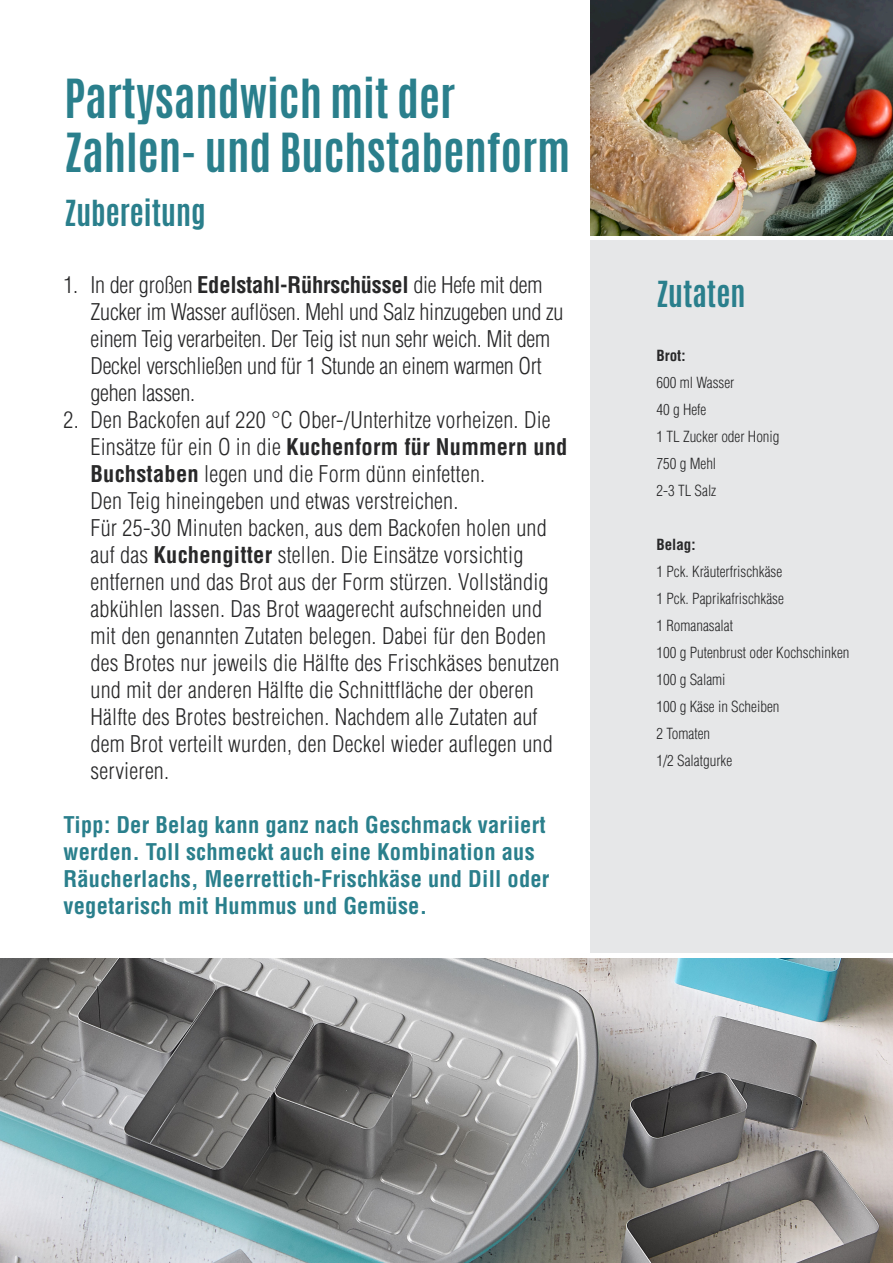
<style>
.page{position:relative;width:893px;height:1263px;background:#fff}
.page>*{position:absolute;margin:0;border:0;box-sizing:border-box;transform-origin:0 0}
.t1{font:700 45px "Antonio";color:#2a7f8c}
.t2{font:700 30px "Antonio";color:#2a7f8c}
.t3{font:300 condensed 22.5px/27px "Helvetica";letter-spacing:.01em;color:#282829}
.t4{font:300 condensed 22.5px/27px "Helvetica";letter-spacing:-.01em;color:#282829}
.t5{font:700 condensed 22.5px/27px "Helvetica";letter-spacing:.01em;color:#2a7f8c}
.t6{font:300 condensed 15px "Helvetica";color:#282829}
.t7{font:700 condensed 15px "Helvetica";color:#282829}
.s1{font-weight:700}
</style>
<div class="page">
<div style="left:591px;top:240px;width:302px;height:712px;background:#e6e7e8"></div>
<img style="left:0;top:959px;width:893px;height:304px">
<img style="left:591px;top:0;width:302px;height:236px">
<p class="t1" style="left:64px;top:64px;width:392px">Partysandwich mit der</p>
<p class="t1" style="left:64px;top:118px;width:507px">Zahlen- und Buchstabenform</p>
<p class="t2" style="left:64px;top:190px;width:143px">Zubereitung</p>
<p class="t4" style="left:91px;top:271px;width:474px;text-indent:-27px">1. In der großen <span class="s1">Edelstahl-Rührschüssel</span> die Hefe mit dem Zucker im Wasser auflösen. Mehl und Salz hinzugeben und zu einem Teig verarbeiten. Der Teig ist nun sehr weich. Mit dem Deckel verschließen und für 1 Stunde an einem warmen Ort gehen lassen.</p>
<p class="t3" style="left:91px;top:406px;width:478px;text-indent:-27px">2. Den Backofen auf 220 °C Ober-/Unterhitze vorheizen. Die<br>Einsätze für ein O in die <span class="s1">Kuchenform für Nummern und<br>Buchstaben</span> legen und die Form dünn einfetten.</p>
<p class="t3" style="left:91px;top:487px;width:369px">Den Teig hineingeben und etwas verstreichen.</p>
<p class="t3" style="left:91px;top:514px;width:470px">Für 25-30 Minuten backen, aus dem Backofen holen und auf das <span class="s1">Kuchengitter</span> stellen. Die Einsätze vorsichtig entfernen und das Brot aus der Form stürzen. Vollständig abkühlen lassen. Das Brot waagerecht aufschneiden und mit den genannten Zutaten belegen. Dabei für den Boden des Brotes nur jeweils die Hälfte des Frischkäses benutzen und mit der anderen Hälfte die Schnittfläche der oberen Hälfte des Brotes bestreichen. Nachdem alle Zutaten auf dem Brot verteilt wurden, den Deckel wieder auflegen und servieren.</p>
<p class="t5" style="left:64px;top:811px;width:487px">Tipp: Der Belag kann ganz nach Geschmack variiert werden. Toll schmeckt auch eine Kombination aus Räucherlachs, Meerrettich-Frischkäse und Dill oder vegetarisch mit Hummus und Gemüse.</p>
<p class="t2" style="left:656px;top:271px;width:91px">Zutaten</p>
<p class="t7" style="left:656px;top:346px;width:31px">Brot:</p>
<p class="t6" style="left:656px;top:373px;width:80px">600 ml Wasser</p>
<p class="t6" style="left:656px;top:400px;width:51px">40 g Hefe</p>
<p class="t6" style="left:656px;top:427px;width:125px">1 TL Zucker oder Honig</p>
<p class="t6" style="left:656px;top:454px;width:61px">750 g Mehl</p>
<p class="t6" style="left:656px;top:481px;width:61px">2-3 TL Salz</p>
<p class="t7" style="left:656px;top:535px;width:41px">Belag:</p>
<p class="t6" style="left:656px;top:562px;width:127px">1 Pck. Kräuterfrischkäse</p>
<p class="t6" style="left:656px;top:589px;width:129px">1 Pck. Paprikafrischkäse</p>
<p class="t6" style="left:656px;top:616px;width:78px">1 Romanasalat</p>
<p class="t6" style="left:656px;top:643px;width:195px">100 g Putenbrust oder Kochschinken</p>
<p class="t6" style="left:656px;top:670px;width:71px">100 g Salami</p>
<p class="t6" style="left:656px;top:697px;width:125px">100 g Käse in Scheiben</p>
<p class="t6" style="left:656px;top:724px;width:55px">2 Tomaten</p>
<p class="t6" style="left:656px;top:751px;width:77px">1/2 Salatgurke</p>
</div>
